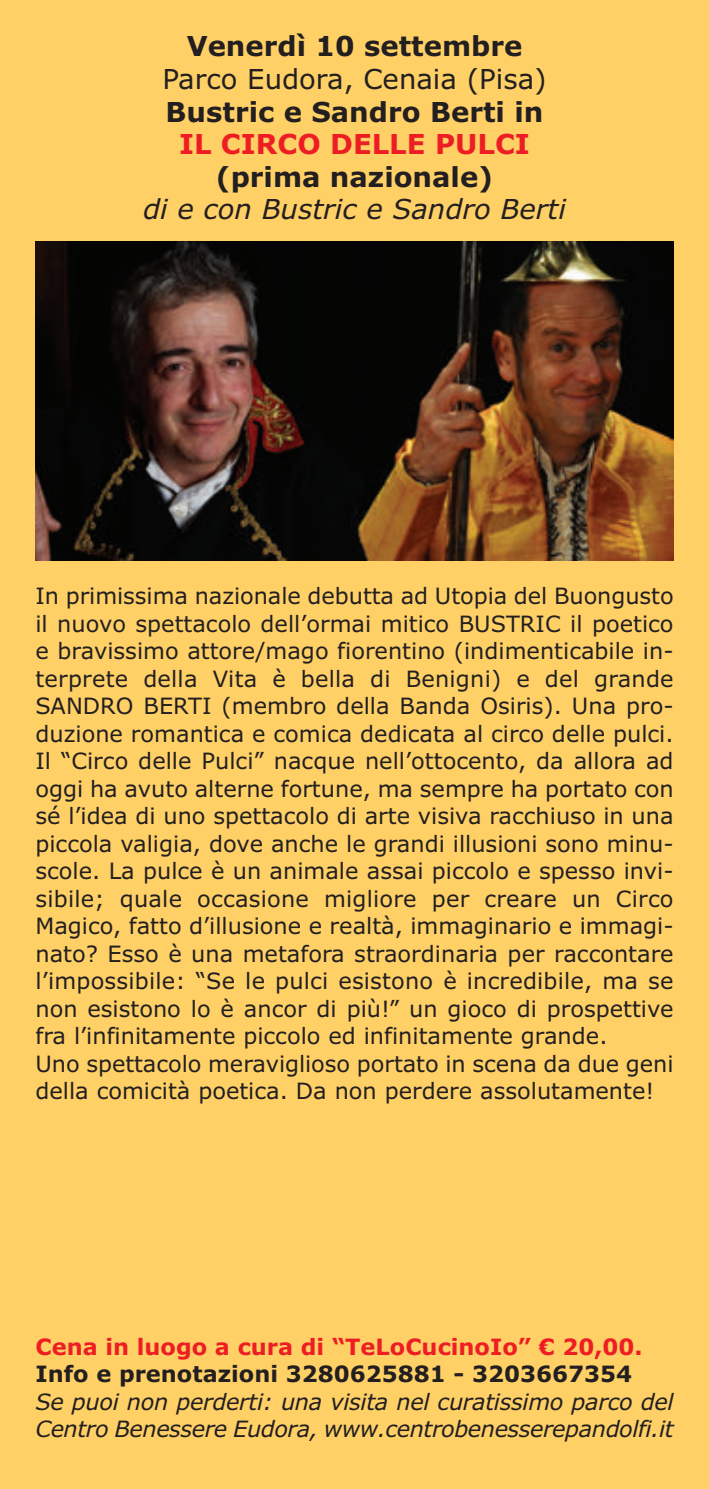
<style>
.page{position:relative;width:709px;height:1489px;background:#fff}
.page>*{position:absolute;margin:0;border:0;box-sizing:border-box;transform-origin:0 0}
.t1{font:700 27.5px "Verdana";color:#231f20}
.t2{font:italic 27.5px "Verdana";color:#231f20}
.t3{font:27.5px "Verdana";color:#231f20}
.t4{font:700 27.5px "Verdana";color:#ee1d23}
.t5{font:22.5px/27.5px "Verdana";color:#231f20}
.t6{font:italic 22.5px/27.5px "Verdana";letter-spacing:-.02em;color:#231f20}
.t7{font:700 22.5px "Verdana";color:#ee1d23}
.t8{font:700 22.5px "Verdana";color:#231f20}
</style>
<div class="page">
<div style="left:0;top:0;width:709px;height:1488px;background:#fed066"></div>
<img style="left:35px;top:241px;width:638px;height:319px">
<p class="t1" style="left:187px;top:36px;width:337px">Venerdì 10 settembre</p>
<p class="t3" style="left:162px;top:68px;width:386px">Parco Eudora, Cenaia (Pisa)</p>
<p class="t1" style="left:166px;top:101px;width:379px">Bustric e Sandro Berti in</p>
<p class="t4" style="left:179px;top:133px;width:352px">IL CIRCO DELLE PULCI</p>
<p class="t1" style="left:216px;top:166px;width:279px">(prima nazionale)</p>
<p class="t2" style="left:143px;top:198px;width:424px">di e con Bustric e Sandro Berti</p>
<p class="t5" style="left:35px;top:584px;width:640px">In primissima nazionale debutta ad Utopia del Buongusto il nuovo spettacolo dell’ormai mitico BUSTRIC il poetico e bravissimo attore/mago fiorentino (indimenticabile in&shy;terprete della Vita è bella di Benigni) e del grande SANDRO BERTI (membro della Banda Osiris). Una pro&shy;duzione romantica e comica dedicata al circo delle pulci.<br>Il “Circo delle Pulci” nacque nell’ottocento, da allora ad oggi ha avuto alterne fortune, ma sempre ha portato con sé l’idea di uno spettacolo di arte visiva racchiuso in una piccola valigia, dove anche le grandi illusioni sono minu&shy;scole. La pulce è un animale assai piccolo e spesso invi&shy;sibile; quale occasione migliore per creare un Circo Magico, fatto d’illusione e realtà, immaginario e immagi&shy;nato? Esso è una metafora straordinaria per raccontare l’impossibile: “Se le pulci esistono è incredibile, ma se non esistono lo è ancor di più!” un gioco di prospettive fra l’infinitamente piccolo ed infinitamente grande.<br>Uno spettacolo meraviglioso portato in scena da due geni della comicità poetica. Da non perdere assolutamente!</p>
<p class="t7" style="left:35px;top:1337px;width:609px">Cena in luogo a cura di “TeLoCucinoIo” € 20,00.</p>
<p class="t8" style="left:35px;top:1364px;width:598px">Info e prenotazioni 3280625881 - 3203667354</p>
<p class="t6" style="left:35px;top:1389px;width:639px">Se puoi non perderti: una visita nel curatissimo parco del<br>Centro Benessere Eudora, www.centrobenesserepandolfi.it</p>
</div>
